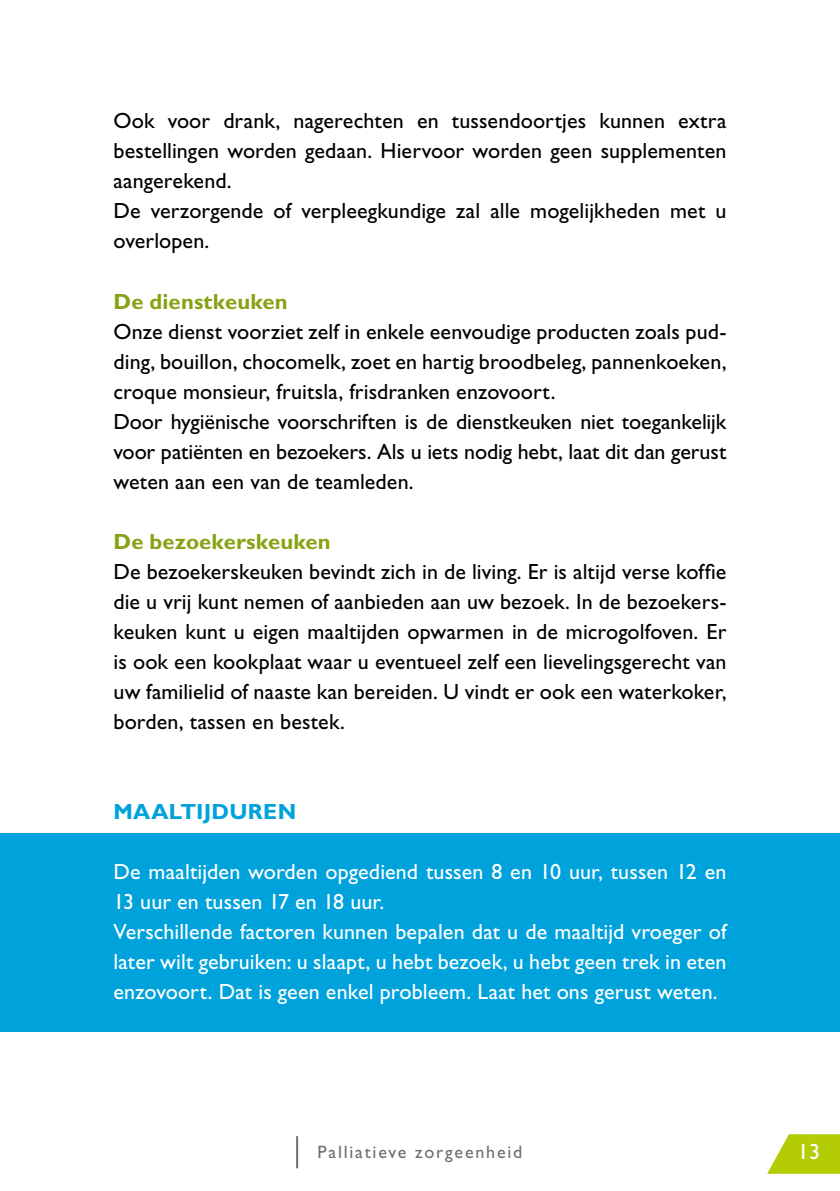
<style>
.page{position:relative;width:840px;height:1191px;background:#fff}
.page>*{position:absolute;margin:0;border:0;box-sizing:border-box;transform-origin:0 0}
.t1{font:22px/30px "Gill Sans Std";letter-spacing:.005em;color:#000;text-align:justify}
.t2{font:22px/30px "Gill Sans Std";letter-spacing:.005em;color:#fff}
.t3{font:700 22px "Gill Sans Std";letter-spacing:.01em;color:#86a315}
.t4{font:700 22px "Gill Sans Std";letter-spacing:.01em;color:#00a2dc}
.t5{font:18px "Gill Sans Std";letter-spacing:.1em;color:#706f6f}
</style>
<div class="page">
<hr style="left:296px;top:1136px;width:2px;height:32px;background:#706f6f">
<svg style="left:767px;top:1134px;width:72px;height:39px"></svg>
<div style="left:0;top:833px;width:839px;height:198px;background:#00a2dc"></div>
<p class="t1" style="left:113px;top:106px;width:614px">Ook voor drank, nagerechten en tussendoortjes kunnen extra bestellingen worden gedaan. Hiervoor worden geen supplementen aangerekend.</p>
<p class="t1" style="left:113px;top:196px;width:614px">De verzorgende of verpleegkundige zal alle mogelijkheden met u overlopen.</p>
<p class="t3" style="left:113px;top:288px;width:175px">De dienstkeuken</p>
<p class="t1" style="left:113px;top:316px;width:614px">Onze dienst voorziet zelf in enkele eenvoudige producten zoals pud&shy;ding, bouillon, chocomelk, zoet en hartig broodbeleg, pannenkoeken, croque monsieur, fruitsla, frisdranken enzovoort.</p>
<p class="t1" style="left:113px;top:406px;width:614px">Door hygiënische voorschriften is de dienstkeuken niet toegankelijk voor patiënten en bezoekers. Als u iets nodig hebt, laat dit dan gerust weten aan een van de teamleden.</p>
<p class="t3" style="left:113px;top:528px;width:218px">De bezoekerskeuken</p>
<p class="t1" style="left:113px;top:556px;width:614px">De bezoekerskeuken bevindt zich in de living. Er is altijd verse koffie die u vrij kunt nemen of aanbieden aan uw bezoek. In de bezoekers&shy;keuken kunt u eigen maaltijden opwarmen in de microgolfoven. Er is ook een kookplaat waar u eventueel zelf een lievelingsgerecht van uw familielid of naaste kan bereiden. U vindt er ook een waterkoker, borden, tassen en bestek.</p>
<p class="t4" style="left:113px;top:798px;width:184px">MAALTIJDUREN</p>
<p class="t2" style="left:113px;top:856px;width:614px">De maaltijden worden opgediend tussen 8 en 10 uur, tussen 12 en<br>13 uur en tussen 17 en 18 uur.</p>
<p class="t2" style="left:113px;top:916px;width:614px;text-align:justify">Verschillende factoren kunnen bepalen dat u de maaltijd vroeger of later wilt gebruiken: u slaapt, u hebt bezoek, u hebt geen trek in eten enzovoort. Dat is geen enkel probleem. Laat het ons gerust weten.</p>
<p class="t5" style="left:317px;top:1141px;width:206px">Palliatieve zorgeenheid</p>
<p class="t2" style="left:797px;top:1136px;width:23px">13</p>
</div>
